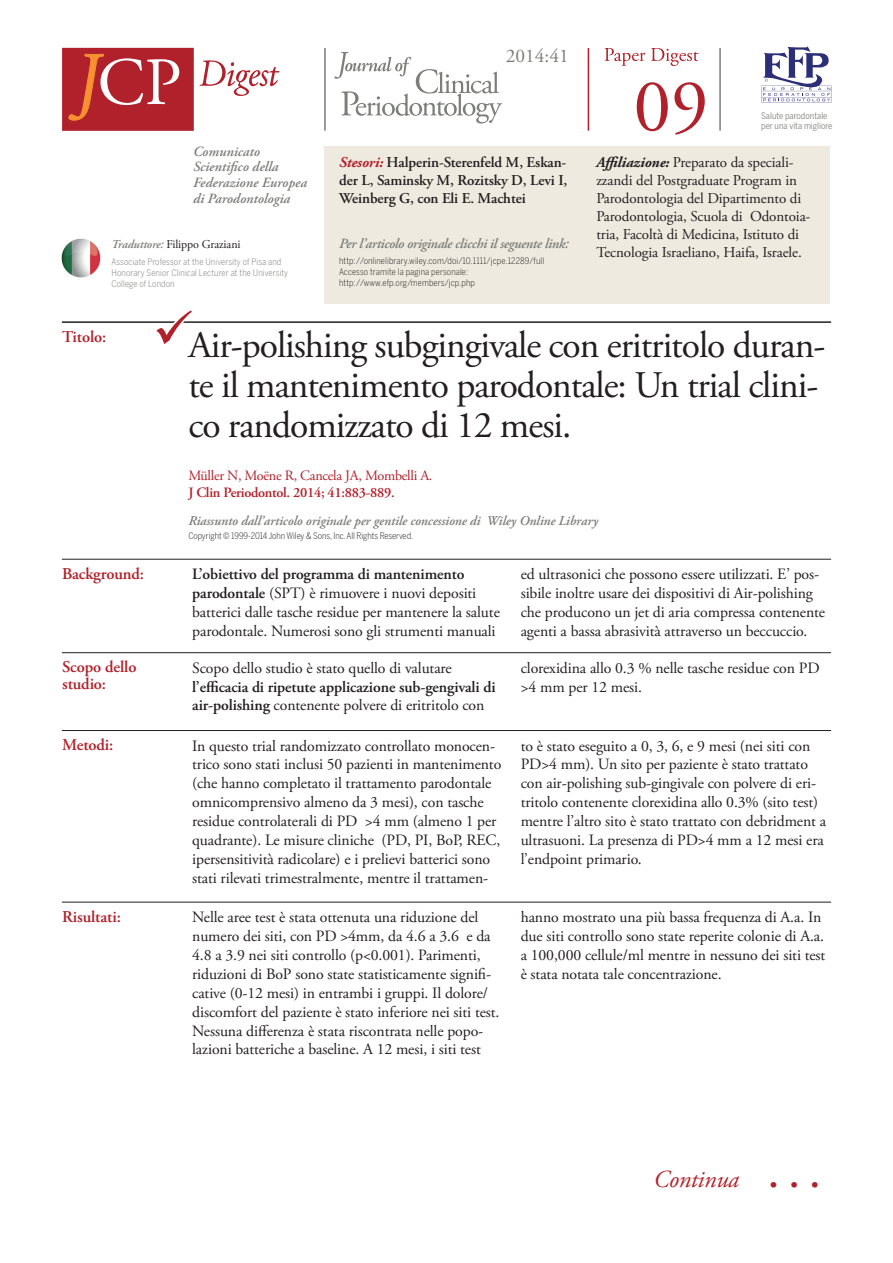
<style>
.page{position:relative;width:893px;height:1263px;background:#fff}
.page>*{position:absolute;margin:0;border:0;box-sizing:border-box;transform-origin:0 0}
.t1{font:74.85px "Adobe Garamond Pro";color:#b1212b}
.t2{font:37.5px/40.2px "Adobe Garamond Pro";letter-spacing:-.025em;color:#231f20}
.t3{font:italic 24.45px "Adobe Garamond Pro";letter-spacing:-.005em;color:#b1212b}
.t4{font:19.35px "Adobe Garamond Pro";color:#7c7e7a}
.t5{font:600 16.5px/16.5px "Adobe Garamond Pro";letter-spacing:-.005em;color:#b1212b}
.t6{font:15.75px/18.9px "Adobe Garamond Pro";letter-spacing:-.005em;color:#231f20}
.t7{font:600 15.75px/18.9px "Adobe Garamond Pro";letter-spacing:-.005em;color:#231f20}
.t8{font:15px/18px "Adobe Garamond Pro";letter-spacing:-.005em;color:#231f20}
.t9{font:600 15px/18px "Adobe Garamond Pro";letter-spacing:-.005em;color:#231f20;text-align:justify}
.t10{font:14.25px "Adobe Garamond Pro";letter-spacing:-.02em;color:#b1212b}
.t11{font:600 14.25px "Adobe Garamond Pro";letter-spacing:-.02em;color:#b1212b}
.t12{font:italic 600 14.1px/15.6px "Adobe Garamond Pro";color:#7c7e7a}
.t13{font:italic 600 14.1px "Adobe Garamond Pro";letter-spacing:-.025em;color:#7c7e7a}
.t14{font:italic 600 13.5px "Adobe Garamond Pro";letter-spacing:-.005em;color:#7c7e7a}
.t15{font:12px "Adobe Garamond Pro";letter-spacing:-.005em;color:#231f20}
.t16{font:300 9px/10.8px "Benton Sans Cond";letter-spacing:.015em;color:#231f20}
.t17{font:300 9px/10.8px "Benton Sans Cond";letter-spacing:.015em;color:#7c7e7a}
.t18{font:300 9px "Benton Sans Cond";letter-spacing:-.005em;color:#231f20}
.t19{font:9px/10.8px "Benton Sans Cond";color:#7c7e7a}
.s1{font-weight:600;font-style:italic;color:#7c7e7a}
.s2{font-weight:700;font-style:italic;color:#b1212b}
.s3{font-weight:700;font-style:italic}
.s4{font-weight:600}
.s5{font-weight:400}
.s6{font-weight:600;font-style:normal;font-size:42.6px}
</style>
<div class="page">
<hr style="left:588px;top:48px;width:1px;height:83px;background:#b1212b">
<svg style="left:605px;top:48px;width:40px;height:18px"></svg>
<svg style="left:651px;top:48px;width:47px;height:18px"></svg>
<svg style="left:761px;top:46px;width:70px;height:57px"></svg>
<hr style="left:719px;top:48px;width:2px;height:83px;background:#7c7e7a">
<hr style="left:324px;top:48px;width:2px;height:83px;background:#7c7e7a">
<svg style="left:334px;top:52px;width:168px;height:72px"></svg>
<svg style="left:199px;top:60px;width:81px;height:36px"></svg>
<div style="left:62px;top:48px;width:132px;height:83px;background:#b1212b"></div>
<svg style="left:68px;top:54px;width:111px;height:67px"></svg>
<div style="left:324px;top:147px;width:506px;height:157px;background:#efeadf"></div>
<img style="left:61px;top:238px;width:40px;height:40px">
<hr style="left:62px;top:321px;width:769px;height:2px;background:#231f20">
<svg style="left:150px;top:321px;width:47px;height:2px"></svg>
<hr style="left:62px;top:559px;width:769px;height:1px;background:#231f20">
<hr style="left:62px;top:652px;width:769px;height:1px;background:#231f20">
<hr style="left:62px;top:730px;width:769px;height:1px;background:#231f20">
<hr style="left:62px;top:902px;width:769px;height:1px;background:#231f20">
<p class="t12" style="left:193px;top:144px;width:115px">Comunicato<br>Scientifico della<br>Federazione Europea di Parodontologia</p>
<p class="t15" style="left:112px;top:237px;width:131px"><span class="s1">Traduttore:</span> Filippo Graziani</p>
<p class="t17" style="left:112px;top:256px;width:178px">Associate Professor at the University of Pisa and<br>Honorary Senior Clinical Lecturer at the University<br>College of London</p>
<p class="t4" style="left:506px;top:44px;width:64px">2014:41</p>
<h1 class="t1" style="left:634px;top:62px;width:76px">09</h1>
<p class="t19" style="left:761px;top:110px;width:73px">Salute parodontale per una vita migliore</p>
<p class="t9" style="left:339px;top:154px;width:230px"><span class="s2">Stesori:</span> Halperin-Sterenfeld M, Eskan&shy;der L, Saminsky M, Rozitsky D, Levi I, Weinberg G, con Eli E. Machtei</p>
<p class="t8" style="left:596px;top:154px;width:216px"><span class="s3">Affiliazione:</span> Preparato da speciali&shy;zzandi del Postgraduate Program in Parodontologia del Dipartimento di Parodontologia, Scuola di Odontoia&shy;tria, Facoltà di Medicina, Istituto di Tecnologia Israeliano, Haifa, Israele.</p>
<p class="t13" style="left:339px;top:235px;width:231px">Per l’articolo originale clicchi il seguente link:</p>
<p class="t16" style="left:339px;top:255px;width:207px">http://onlinelibrary.wiley.com/doi/10.1111/jcpe.12289/full<br>Accesso tramite la pagina personale: http://www.efp.org/members/jcp.php</p>
<p class="t5" style="left:62px;top:328px;width:46px">Titolo:</p>
<h2 class="t2" style="left:188px;top:326px;width:638px;text-indent:-36px"><sup>✓</sup>Air-polishing subgingivale con eritritolo duran&shy;te il mantenimento parodontale: Un trial clini&shy;co randomizzato di 12 mesi.</h2>
<p class="t10" style="left:188px;top:467px;width:246px">Müller N, Moëne R, Cancela JA, Mombelli A.</p>
<p class="t11" style="left:188px;top:484px;width:208px">J Clin Periodontol. 2014; 41:883-889.</p>
<p class="t14" style="left:188px;top:513px;width:411px">Riassunto dall’articolo originale per gentile concessione di Wiley Online Library</p>
<p class="t18" style="left:188px;top:530px;width:226px">Copyright © 1999-2014 John Wiley &amp; Sons, Inc. All Rights Reserved.</p>
<p class="t5" style="left:62px;top:565px;width:83px">Background:</p>
<p class="t6" style="left:192px;top:565px;width:309px"><span class="s4">L’obiettivo del programma di mantenimento parodontale</span> (SPT) è rimuovere i nuovi depositi batterici dalle tasche residue per mantenere la salute parodontale. Numerosi sono gli strumenti manuali</p>
<p class="t6" style="left:521px;top:565px;width:306px">ed ultrasonici che possono essere utilizzati. E’ pos&shy;sibile inoltre usare dei dispositivi di Air-polishing che producono un jet di aria compressa contenente agenti a bassa abrasività attraverso un beccuccio.</p>
<p class="t5" style="left:62px;top:659px;width:76px">Scopo dello studio:</p>
<p class="t6" style="left:192px;top:659px;width:261px">Scopo dello studio è stato quello di valutare</p>
<p class="t6" style="left:521px;top:659px;width:300px">clorexidina allo 0.3 % nelle tasche residue con PD &gt;4 mm per 12 mesi.</p>
<p class="t7" style="left:192px;top:677px;width:305px">l’efficacia di ripetute applicazione sub-gengivali di air-polishing <span class="s5">contenente polvere di eritritolo con</span></p>
<p class="t5" style="left:62px;top:737px;width:53px">Metodi:</p>
<p class="t6" style="left:192px;top:737px;width:311px">In questo trial randomizzato controllato monocen&shy;trico sono stati inclusi 50 pazienti in mantenimento (che hanno completato il trattamento parodontale omnicomprensivo almeno da 3 mesi), con tasche residue controlaterali di PD &gt;4 mm (almeno 1 per quadrante). Le misure cliniche (PD, PI, BoP, REC, ipersensitività radicolare) e i prelievi batterici sono stati rilevati trimestralmente, mentre il trattamen-</p>
<p class="t6" style="left:521px;top:737px;width:307px">to è stato eseguito a 0, 3, 6, e 9 mesi (nei siti con PD&gt;4 mm). Un sito per paziente è stato trattato con air-polishing sub-gingivale con polvere di eri&shy;tritolo contenente clorexidina allo 0.3% (sito test) mentre l’altro sito è stato trattato con debridment a ultrasuoni. La presenza di PD&gt;4 mm a 12 mesi era l’endpoint primario.</p>
<p class="t5" style="left:62px;top:908px;width:60px">Risultati:</p>
<p class="t6" style="left:192px;top:908px;width:309px">Nelle aree test è stata ottenuta una riduzione del numero dei siti, con PD &gt;4mm, da 4.6 a 3.6 e da 4.8 a 3.9 nei siti controllo (p&lt;0.001). Parimenti, riduzioni di BoP sono state statisticamente signifi&shy;cative (0-12 mesi) in entrambi i gruppi. Il dolore/ discomfort del paziente è stato inferiore nei siti test.<br>Nessuna differenza è stata riscontrata nelle popo&shy;lazioni batteriche a baseline. A 12 mesi, i siti test</p>
<p class="t6" style="left:521px;top:908px;width:306px">hanno mostrato una più bassa frequenza di A.a. In due siti controllo sono state reperite colonie di A.a. a 100,000 cellule/ml mentre in nessuno dei siti test è stata notata tale concentrazione.</p>
<h3 class="t3" style="left:653px;top:1165px;width:168px">Continua <span class="s6">. . .</span></h3>
</div>
